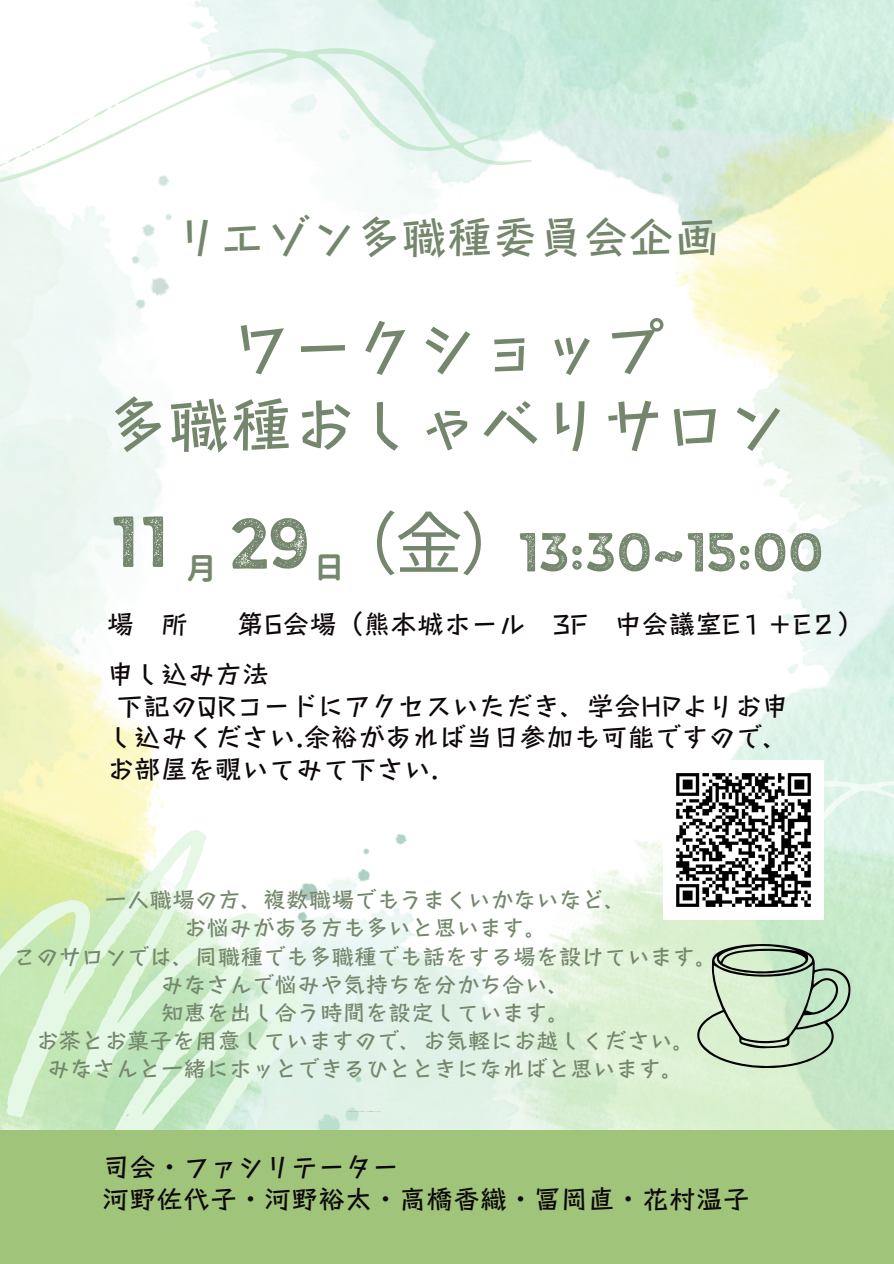
<style>
.page{position:relative;width:894px;height:1264px;background:#fff}
.page>*{position:absolute;margin:0;border:0;box-sizing:border-box;transform-origin:0 0}
.t1{font:68.25px "Noto Sans CJ Ksc";color:#74876c}
.t2{font:68.25px "JA Jaya Giri Sans Rough";color:#74876c}
.t3{font:61.95px/76.5px "Canva Stick Std B";color:#74876c;text-align:center}
.t4{font:52.05px "JA Jaya Giri Sans Rough";color:#74876c}
.t5{font:45.45px "Canva Stick Std B";color:#74876c}
.t6{font:30.3px "Nico Moji";color:#74876c}
.t7{font:27px/31.8px "Canva Stick Std B";color:#0e080a}
.t8{font:22.65px/28px "Canva Stick Std B";color:#74876c;text-align:center}
.s1{font-family:"JA Jaya Giri Sans Rough"}
</style>
<div class="page">
<img style="left:675px;top:236px;width:68px;height:120px">
<img style="left:303px;top:834px;width:324px;height:296px">
<img style="left:0;top:219px;width:394px;height:709px">
<svg style="left:0;top:84px;width:154px;height:135px"></svg>
<svg style="left:0;top:104px;width:116px;height:69px"></svg>
<svg style="left:0;top:830px;width:303px;height:300px"></svg>
<div style="left:0;top:1130px;width:893px;height:133px;background:#9fc47a"></div>
<img style="left:154px;top:0;width:680px;height:236px">
<svg style="left:640px;top:781px;width:253px;height:287px"></svg>
<img style="left:663px;top:760px;width:160px;height:160px">
<h3 class="t5" style="left:174px;top:214px;width:547px">リエゾン多職種委員会企画</h3>
<h2 class="t3" style="left:106px;top:309px;width:683px">ワークショップ<br>多職種おしゃべりサロン</h2>
<h1 class="t2" style="left:113px;top:513px;width:58px">11</h1>
<h3 class="t6" style="left:186px;top:553px;width:32px">月</h3>
<h1 class="t1" style="left:232px;top:489px;width:297px"><span class="s1">29</span> （金）</h1>
<h3 class="t6" style="left:314px;top:553px;width:32px">日</h3>
<h3 class="t4" style="left:519px;top:530px;width:308px">13:30~15:00</h3>
<p class="t7" style="left:237px;top:607px;width:628px">第6会場（熊本城ホール 3F 中会議室E１＋E２）</p>
<p class="t7" style="left:107px;top:598px;width:163px;line-height:49.9px">場 所<br>申し込み方法</p>
<p class="t7" style="left:107px;top:689px;width:684px;text-align:justify;text-indent:9px">下記のQRコードにアクセスいただき、学会HPよりお申し込みください.余裕があれば当日参加も可能ですので、お部屋を覗いてみて下さい.</p>
<p class="t8" style="left:13px;top:885px;width:706px">一人職場の方、複数職場でもうまくいかないなど、<br>お悩みがある方も多いと思います。<br>このサロンでは、同職種でも多職種でも話をする場を設けています。みなさんで悩みや気持ちを分かち合い、<br>知恵を出し合う時間を設定しています。<br>お茶とお菓子を用意していますので、お気軽にお越しください。<br>みなさんと一緒にホッとできるひとときになればと思います。</p>
<p class="t7" style="left:102px;top:1151px;width:645px">司会・ファシリテーター<br>河野佐代子・河野裕太・高橋香織・冨岡直・花村温子</p>
</div>
